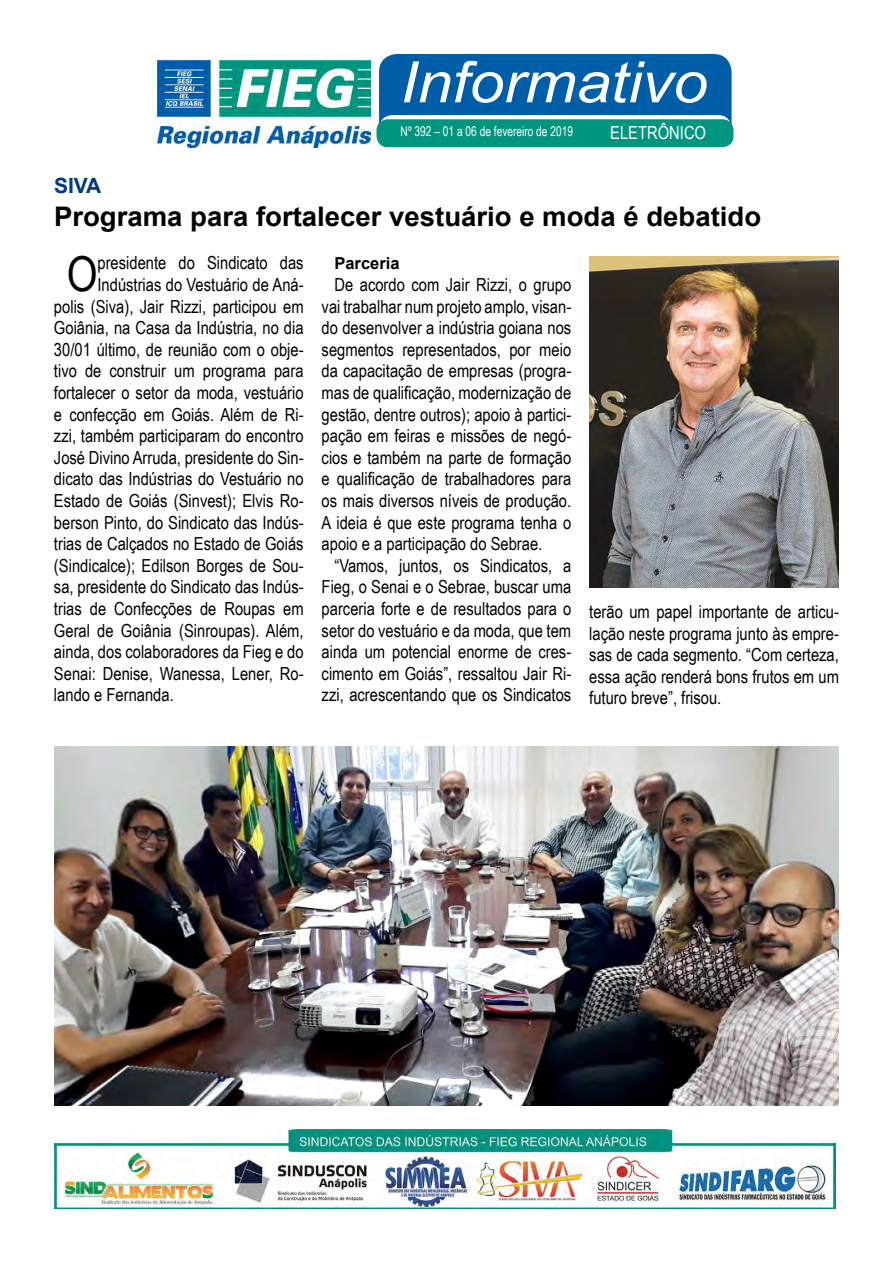
<style>
.page{position:relative;width:893px;height:1263px;background:#fff}
.page>*{position:absolute;margin:0;border:0;box-sizing:border-box;transform-origin:0 0}
.t1{font:italic 57px "Arial";color:#fff;scale:1.09 1}
.t2{font:48.15px "Arial Narrow";color:#000}
.t3{font:700 27px "Arial";color:#000}
.t4{font:700 21px "Arial";color:#003882}
.t5{font:18px/21.6px "Arial Narrow";color:#000;text-align:justify}
.t6{font:18px "Arial Narrow";color:#fff}
.t7{font:700 16.5px "Arial";color:#000}
.t8{font:13.5px "Arial Narrow";color:#fff;scale:.92 1}
</style>
<div class="page">
<img style="left:54px;top:1129px;width:782px;height:80px">
<img style="left:589px;top:256px;width:250px;height:332px">
<img style="left:54px;top:746px;width:785px;height:359px">
<div style="left:379px;top:54px;width:353px;height:93px;background:#005ea8;border-radius:18px"></div>
<div style="left:379px;top:115px;width:353px;height:32px;background:#fff;border-radius:13px"></div>
<img style="left:158px;top:61px;width:213px;height:86px">
<div style="left:379px;top:122px;width:352px;height:23px;background:#00957e;border-radius:9px"></div>
<div style="left:376px;top:119px;width:357px;height:28px;border:4px solid #00957e;border-radius:9px"></div>
<h1 class="t1" style="left:400px;top:45px;width:283px">Informativo</h1>
<p class="t8" style="left:401px;top:121px;width:189px">Nº 392 – 01 a 06 de fevereiro de 2019</p>
<p class="t6" style="left:610px;top:120px;width:97px">ELETRÔNICO</p>
<p class="t4" style="left:54px;top:171px;width:49px">SIVA</p>
<h3 class="t3" style="left:54px;top:197px;width:709px">Programa para fortalecer vestuário e moda é debatido</h3>
<h2 class="t2" style="left:67px;top:239px;width:32px">O</h2>
<p class="t5" style="left:98px;top:251px;width:208px">presidente do Sindicato das</p>
<p class="t7" style="left:334px;top:252px;width:67px">Parceria</p>
<p class="t5" style="left:322px;top:273px;width:251px;text-indent:13px">De acordo com Jair Rizzi, o grupo vai trabalhar num projeto amplo, visan&shy;do desenvolver a indústria goiana nos segmentos representados, por meio da capacitação de empresas (progra&shy;mas de qualificação, modernização de gestão, dentre outros); apoio à partici&shy;pação em feiras e missões de negó&shy;cios e também na parte de formação e qualificação de trabalhadores para os mais diversos níveis de produção.<br>A ideia é que este programa tenha o apoio e a participação do Sebrae.</p>
<p class="t5" style="left:322px;top:554px;width:251px;text-indent:13px">“Vamos, juntos, os Sindicatos, a Fieg, o Senai e o Sebrae, buscar uma parceria forte e de resultados para o setor do vestuário e da moda, que tem ainda um potencial enorme de cres&shy;cimento em Goiás”, ressaltou Jair Ri&shy;zzi, acrescentando que os Sindicatos</p>
<p class="t5" style="left:98px;top:273px;width:208px">Indústrias do Vestuário de Aná-</p>
<p class="t5" style="left:54px;top:295px;width:251px">polis (Siva), Jair Rizzi, participou em</p>
<p class="t5" style="left:54px;top:316px;width:251px">Goiânia, na Casa da Indústria, no dia</p>
<p class="t5" style="left:54px;top:338px;width:251px">30/01 último, de reunião com o obje-</p>
<p class="t5" style="left:54px;top:359px;width:251px">tivo de construir um programa para</p>
<p class="t5" style="left:54px;top:381px;width:251px">fortalecer o setor da moda, vestuário</p>
<p class="t5" style="left:54px;top:403px;width:251px">e confecção em Goiás. Além de Ri-</p>
<p class="t5" style="left:54px;top:424px;width:251px">zzi, também participaram do encontro</p>
<p class="t5" style="left:54px;top:446px;width:251px">José Divino Arruda, presidente do Sin-</p>
<p class="t5" style="left:54px;top:467px;width:251px">dicato das Indústrias do Vestuário no</p>
<p class="t5" style="left:54px;top:489px;width:251px">Estado de Goiás (Sinvest); Elvis Ro-</p>
<p class="t5" style="left:54px;top:511px;width:251px">berson Pinto, do Sindicato das Indús-</p>
<p class="t5" style="left:54px;top:532px;width:251px">trias de Calçados no Estado de Goiás</p>
<p class="t5" style="left:54px;top:554px;width:251px">(Sindicalce); Edilson Borges de Sou-</p>
<p class="t5" style="left:54px;top:575px;width:251px">sa, presidente do Sindicato das Indús-</p>
<p class="t5" style="left:54px;top:597px;width:251px">trias de Confecções de Roupas em</p>
<p class="t5" style="left:54px;top:619px;width:251px">Geral de Goiânia (Sinroupas). Além,</p>
<p class="t5" style="left:54px;top:640px;width:251px">ainda, dos colaboradores da Fieg e do</p>
<p class="t5" style="left:54px;top:662px;width:251px">Senai: Denise, Wanessa, Lener, Ro-</p>
<p class="t5" style="left:54px;top:683px;width:121px">lando e Fernanda.</p>
<p class="t5" style="left:589px;top:600px;width:251px">terão um papel importante de articu&shy;lação neste programa junto às empre&shy;sas de cada segmento. “Com certeza, essa ação renderá bons frutos em um futuro breve”, frisou.</p>
</div>
